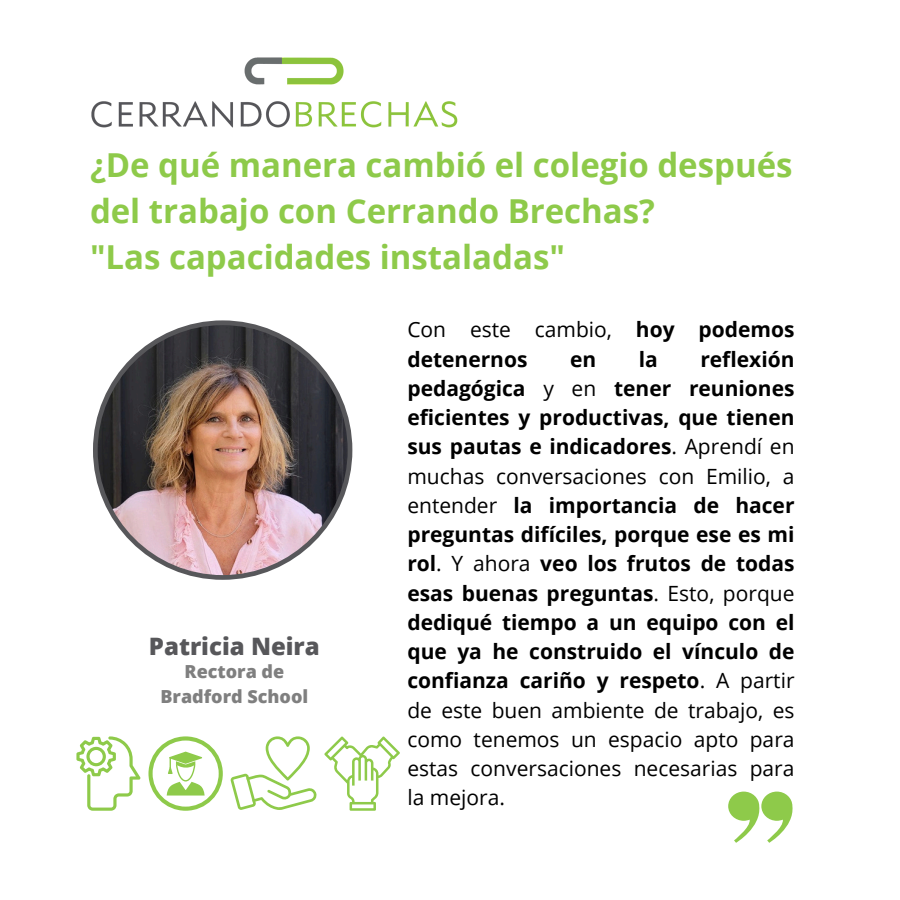
<style>
.page{position:relative;width:900px;height:900px;background:#fff}
.page>*{position:absolute;margin:0;border:0;box-sizing:border-box;transform-origin:0 0}
.t1{font:700 33px/45.8px "Open Sans";color:#8eca4a}
.t2{font:800 24px "Open Sans";color:#57575a}
.t3{font:700 21px/29.2px "Open Sans";color:#000}
.t4{font:800 18px "Open Sans";color:#7f7f7f}
.s1{font-weight:400}
</style>
<div class="page">
<img style="left:91px;top:57px;width:367px;height:71px">
<svg style="left:728px;top:792px;width:65px;height:51px"></svg>
<img style="left:93px;top:320px;width:259px;height:260px">
<svg style="left:76px;top:736px;width:65px;height:75px"></svg>
<svg style="left:148px;top:736px;width:75px;height:75px"></svg>
<svg style="left:324px;top:736px;width:76px;height:75px"></svg>
<svg style="left:230px;top:736px;width:87px;height:74px"></svg>
<h2 class="t1" style="left:90px;top:142px;width:704px">¿De qué manera cambió el colegio después del trabajo con Cerrando Brechas?<br>"Las capacidades instaladas"</h2>
<p class="t2" style="left:149px;top:630px;width:172px">Patricia Neira</p>
<p class="t4" style="left:185px;top:659px;width:101px">Rectora de</p>
<p class="t4" style="left:161px;top:684px;width:149px">Bradford School</p>
<p class="t3" style="left:407px;top:315px;width:389px"><span class="s1">Con este cambio,</span> hoy podemos detenernos</p>
<p class="t3" style="left:407px;top:344px;width:389px;text-align:justify;text-indent:293px">reflexió n pedagógica <span class="s1">y en</span> tener reuniones eficientes y productivas, que tienen sus pautas e indicadores<span class="s1">. Aprendí en muchas conversaciones con Emilio, a entender</span> la importancia de hacer preguntas difíciles, porque ese es mi rol<span class="s1">. Y ahora</span> veo los frutos de todas esas buenas preguntas<span class="s1">. Esto, porque </span>dediqué tiempo a un equipo con el que ya he construido el vínculo de confianza cariño y respeto<span class="s1">. A partir de este buen ambiente de trabajo, es como tenemos un espacio apto para estas conversaciones necesarias para la mejora.</span></p>
<p class="t3" style="left:570px;top:344px;width:28px">en</p>
<p class="t3" style="left:639px;top:344px;width:21px">la</p>
</div>
